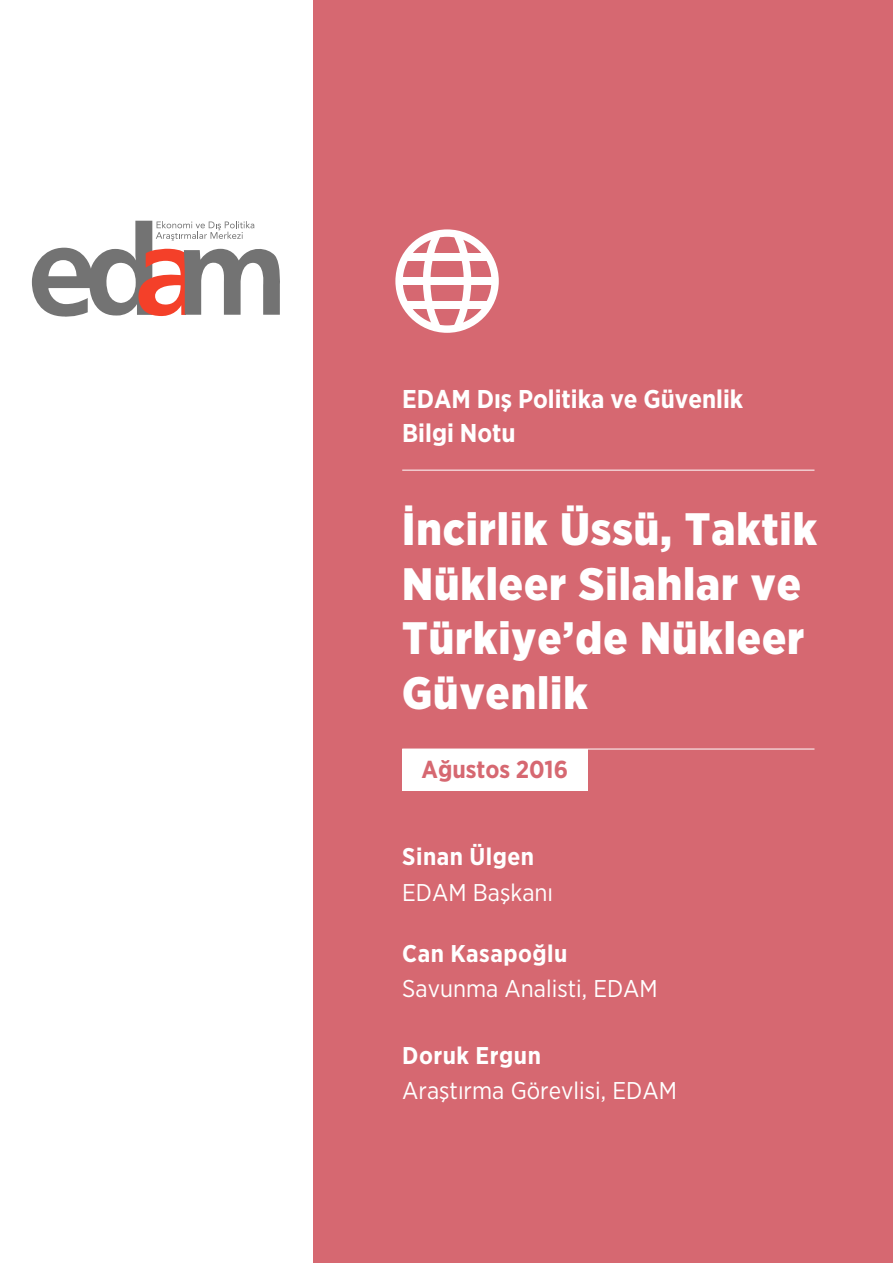
<style>
.page{position:relative;width:893px;height:1263px;background:#fff}
.page>*{position:absolute;margin:0;border:0;box-sizing:border-box;transform-origin:0 0}
.t1{font:900 45.45px/54.4px "Gotham Narrow";letter-spacing:.02em;color:#fff}
.t2{font:700 25.8px/33.9px "Gotham Narrow";color:#fff}
.t3{font:700 24.45px "Gotham Narrow";color:#d66871}
.t4{font:24.15px/35.1px "Gotham Narrow";color:#fff}
.s1{font-weight:700}
</style>
<div class="page">
<div style="left:314px;top:0;width:579px;height:1263px;background:#d66871"></div>
<hr style="left:402px;top:470px;width:412px;height:1px;background:#fff">
<hr style="left:402px;top:749px;width:412px;height:1px;background:#fff">
<div style="left:402px;top:749px;width:185px;height:41px;background:#fff"></div>
<svg style="left:32px;top:221px;width:248px;height:96px"></svg>
<svg style="left:395px;top:229px;width:104px;height:104px"></svg>
<div style="left:406px;top:253px;width:82px;height:8px;background:#fff"></div>
<div style="left:399px;top:277px;width:96px;height:8px;background:#fff"></div>
<div style="left:406px;top:301px;width:82px;height:8px;background:#fff"></div>
<p class="t2" style="left:402px;top:382px;width:343px">EDAM Dış Politika ve Güvenlik<br>Bilgi Notu</p>
<p class="t1" style="left:402px;top:502px;width:416px">İncirlik Üssü, Taktik<br>Nükleer Silahlar ve<br>Türkiye’de Nükleer<br>Güvenlik</p>
<p class="t3" style="left:422px;top:754px;width:148px">Ağustos 2016</p>
<p class="t4" style="left:402px;top:839px;width:152px"><span class="s1">Sinan Ülgen<br></span>EDAM Başkanı</p>
<p class="t4" style="left:402px;top:935px;width:257px"><span class="s1">Can Kasapoğlu<br></span>Savunma Analisti, EDAM</p>
<p class="t4" style="left:402px;top:1037px;width:276px"><span class="s1">Doruk Ergun<br></span>Araştırma Görevlisi, EDAM</p>
</div>
